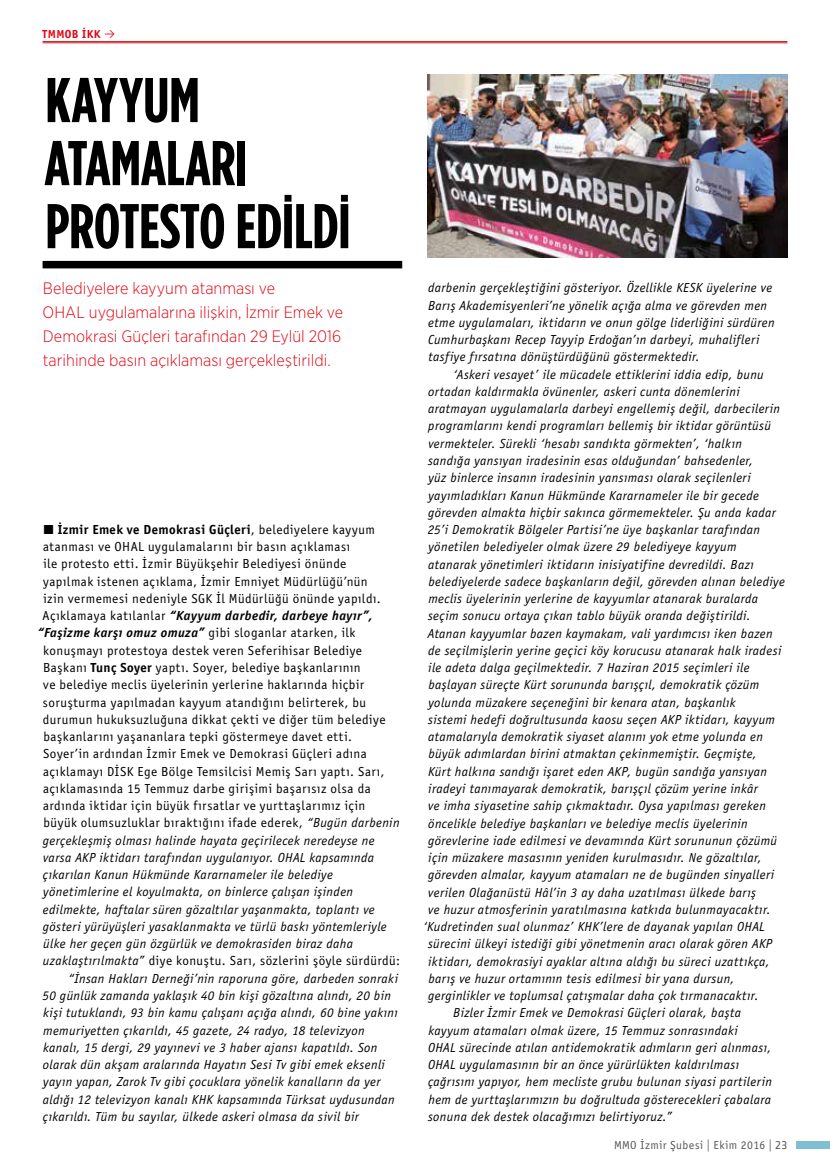
<style>
.page{position:relative;width:830px;height:1170px;background:#fff}
.page>*{position:absolute;margin:0;border:0;box-sizing:border-box;transform-origin:0 0}
.t1{font:700 63px/63px "Gotham Condensed";letter-spacing:-.005em;color:#000}
.t2{font:300 16.5px/24px "Gotham Narrow";color:#e30613}
.t3{font:italic 13.5px/17.2px "Officina Sans";letter-spacing:.03em;color:#000}
.t4{font:13.5px "Officina Sans";letter-spacing:.04em;color:#000}
.t5{font:italic 700 13.5px "Officina Sans";letter-spacing:.03em;color:#000}
.t6{font:700 13.5px "Officina Sans";letter-spacing:.03em;color:#000}
.t7{font:12px "Officina Sans";letter-spacing:.035em;color:#575756}
.t8{font:700 12px "Officina Sans";letter-spacing:.03em;color:#e30613}
.s1{font-family:"Klavika";font-weight:400}
.s2{font-family:"Klavika Arrows"}
.s3{font-weight:400}
.s4{font-weight:400;font-style:normal}
.s5{font-weight:700;font-style:italic}
.s6{font-weight:700}
.s7{font-style:italic}
.s8{font-family:"Klavika"}
</style>
<div class="page">
<div style="left:795px;top:1140px;width:34px;height:8px;background:#80bed1"></div>
<div style="left:43px;top:261px;width:359px;height:7px;background:#000"></div>
<hr style="left:43px;top:41px;width:744px;height:1px;background:#cd171a">
<hr style="left:43px;top:43px;width:744px;height:1px;background:#cd171a">
<img style="left:427px;top:75px;width:360px;height:183px">
<p class="t8" style="left:43px;top:27px;width:74px">TMMOB İKK <span class="s1">•</span></p>
<h1 class="t1" style="left:44px;top:68px;width:307px">KAYYUM<br>ATAMALARI<br>PROTESTO EDİLDİ</h1>
<p class="t2" style="left:42px;top:276px;width:302px">Belediyelere kayyum atanması ve<br>OHAL uygulamalarına ilişkin, İzmir Emek ve Demokrasi Güçleri tarafından 29 Eylül 2016 tarihinde basın açıklaması gerçekleştirildi.</p>
<p class="t6" style="left:43px;top:521px;width:333px"><span class="s2">(</span> İzmir Emek ve Demokrasi Güçleri<span class="s3">, belediyelere kayyum</span></p>
<p class="t4" style="left:43px;top:539px;width:308px">atanması ve OHAL uygulamalarını bir basın açıklaması</p>
<p class="t4" style="left:43px;top:556px;width:304px">ile protesto etti. İzmir Büyükşehir Belediyesi önünde</p>
<p class="t4" style="left:43px;top:573px;width:326px">yapılmak istenen açıklama, İzmir Emniyet Müdürlüğü’nün</p>
<p class="t4" style="left:43px;top:591px;width:338px">izin vermemesi nedeniyle SGK İl Müdürlüğü önünde yapıldı.</p>
<p class="t5" style="left:43px;top:607px;width:331px"><span class="s4">Açıklamaya katılanlar</span> “Kayyum darbedir, darbeye hayır”,</p>
<p class="t4" style="left:37px;top:625px;width:319px"><span class="s5">“Faşizme karşı omuz omuza”</span> gibi sloganlar atarken, ilk</p>
<p class="t4" style="left:43px;top:642px;width:320px">konuşmayı protestoya destek veren Seferihisar Belediye</p>
<p class="t4" style="left:43px;top:660px;width:319px">Başkanı <span class="s6">Tunç Soyer</span> yaptı. Soyer, belediye başkanlarının</p>
<p class="t4" style="left:43px;top:677px;width:322px">ve belediye meclis üyelerinin yerlerine haklarında hiçbir</p>
<p class="t4" style="left:43px;top:694px;width:324px">soruşturma yapılmadan kayyum atandığını belirterek, bu</p>
<p class="t4" style="left:43px;top:711px;width:344px">durumun hukuksuzluğuna dikkat çekti ve diğer tüm belediye</p>
<p class="t4" style="left:43px;top:729px;width:310px">başkanlarını yaşananlara tepki göstermeye davet etti.</p>
<p class="t4" style="left:43px;top:746px;width:325px">Soyer’in ardından İzmir Emek ve Demokrasi Güçleri adına</p>
<p class="t4" style="left:43px;top:763px;width:342px">açıklamayı DİSK Ege Bölge Temsilcisi Memiş Sarı yaptı. Sarı,</p>
<p class="t4" style="left:43px;top:780px;width:329px">açıklamasında 15 Temmuz darbe girişimi başarısız olsa da</p>
<p class="t4" style="left:43px;top:798px;width:324px">ardında iktidar için büyük fırsatlar ve yurttaşlarımız için</p>
<p class="t4" style="left:43px;top:815px;width:357px">büyük olumsuzluklar bıraktığını ifade ederek, <span class="s7">“Bugün darbenin</span></p>
<p class="t3" style="left:43px;top:831px;width:333px">gerçekleşmiş olması halinde hayata geçirilecek neredeyse ne</p>
<p class="t3" style="left:43px;top:848px;width:332px">varsa AKP iktidarı tarafından uygulanıyor. OHAL kapsamında</p>
<p class="t3" style="left:43px;top:866px;width:291px">çıkarılan Kanun Hükmünde Kararnameler ile belediye</p>
<p class="t3" style="left:43px;top:883px;width:311px">yönetimlerine el koyulmakta, on binlerce çalışan işinden</p>
<p class="t3" style="left:43px;top:900px;width:333px">edilmekte, haftalar süren gözaltılar yaşanmakta, toplantı ve</p>
<p class="t3" style="left:43px;top:918px;width:345px">gösteri yürüyüşleri yasaklanmakta ve türlü baskı yöntemleriyle</p>
<p class="t3" style="left:43px;top:935px;width:311px">ülke her geçen gün özgürlük ve demokrasiden biraz daha</p>
<p class="t4" style="left:43px;top:953px;width:358px"><span class="s7">uzaklaştırılmakta”</span> diye konuştu. Sarı, sözlerini şöyle sürdürdü:</p>
<p class="t3" style="left:68px;top:969px;width:331px">“İnsan Hakları Derneği’nin raporuna göre, darbeden sonraki</p>
<p class="t3" style="left:42px;top:987px;width:350px">50 günlük zamanda yaklaşık 40 bin kişi gözaltına alındı, 20 bin</p>
<p class="t3" style="left:43px;top:1004px;width:356px">kişi tutuklandı, 93 bin kamu çalışanı açığa alındı, 60 bine yakını</p>
<p class="t3" style="left:43px;top:1021px;width:323px">memuriyetten çıkarıldı, 45 gazete, 24 radyo, 18 televizyon</p>
<p class="t3" style="left:43px;top:1038px;width:335px">kanalı, 15 dergi, 29 yayınevi ve 3 haber ajansı kapatıldı. Son</p>
<p class="t3" style="left:43px;top:1056px;width:343px">olarak dün akşam aralarında Hayatın Sesi Tv gibi emek eksenli</p>
<p class="t3" style="left:43px;top:1073px;width:338px">yayın yapan, Zarok Tv gibi çocuklara yönelik kanalların da yer</p>
<p class="t3" style="left:43px;top:1090px;width:353px">aldığı 12 televizyon kanalı KHK kapsamında Türksat uydusundan</p>
<p class="t3" style="left:43px;top:1107px;width:317px">çıkarıldı. Tüm bu sayılar, ülkede askeri olmasa da sivil bir</p>
<p class="t3" style="left:428px;top:279px;width:348px">darbenin gerçekleştiğini gösteriyor. Özellikle KESK üyelerine ve Barış Akademisyenleri’ne yönelik açığa alma ve görevden men etme uygulamaları, iktidarın ve onun gölge liderliğini sürdüren Cumhurbaşkanı Recep Tayyip Erdoğan’ın darbeyi, muhalifleri tasfiye fırsatına dönüştürdüğünü göstermektedir.</p>
<p class="t3" style="left:453px;top:366px;width:312px">‘Askeri vesayet’ ile mücadele ettiklerini iddia edip, bunu</p>
<p class="t3" style="left:428px;top:383px;width:313px">ortadan kaldırmakla övünenler, askeri cunta dönemlerini</p>
<p class="t3" style="left:428px;top:400px;width:353px">aratmayan uygulamalarla darbeyi engellemiş değil, darbecilerin</p>
<p class="t3" style="left:428px;top:417px;width:344px">programlarını kendi programları bellemiş bir iktidar görüntüsü</p>
<p class="t3" style="left:428px;top:435px;width:315px">vermekteler. Sürekli ‘hesabı sandıkta görmekten’, ‘halkın</p>
<p class="t3" style="left:428px;top:452px;width:326px">sandığa yansıyan iradesinin esas olduğundan’ bahsedenler,</p>
<p class="t3" style="left:428px;top:469px;width:324px">yüz binlerce insanın iradesinin yansıması olarak seçilenleri</p>
<p class="t3" style="left:428px;top:486px;width:332px">yayımladıkları Kanun Hükmünde Kararnameler ile bir gecede</p>
<p class="t3" style="left:428px;top:504px;width:349px">görevden almakta hiçbir sakınca görmemekteler. Şu anda kadar</p>
<p class="t3" style="left:427px;top:521px;width:334px">25’i Demokratik Bölgeler Partisi’ne üye başkanlar tarafından</p>
<p class="t3" style="left:428px;top:538px;width:309px">yönetilen belediyeler olmak üzere 29 belediyeye kayyum</p>
<p class="t3" style="left:428px;top:555px;width:327px">atanarak yönetimleri iktidarın inisiyatifine devredildi. Bazı</p>
<p class="t3" style="left:428px;top:573px;width:358px">belediyelerde sadece başkanların değil, görevden alınan belediye</p>
<p class="t3" style="left:428px;top:590px;width:331px">meclis üyelerinin yerlerine de kayyumlar atanarak buralarda</p>
<p class="t3" style="left:428px;top:607px;width:324px">seçim sonucu ortaya çıkan tablo büyük oranda değiştirildi.</p>
<p class="t3" style="left:427px;top:624px;width:346px">Atanan kayyumlar bazen kaymakam, vali yardımcısı iken bazen</p>
<p class="t3" style="left:428px;top:642px;width:355px">de seçilmişlerin yerine geçici köy korucusu atanarak halk iradesi</p>
<p class="t3" style="left:428px;top:659px;width:323px">ile adeta dalga geçilmektedir. 7 Haziran 2015 seçimleri ile</p>
<p class="t3" style="left:428px;top:676px;width:332px">başlayan süreçte Kürt sorununda barışçıl, demokratik çözüm</p>
<p class="t3" style="left:428px;top:693px;width:308px">yolunda müzakere seçeneğini bir kenara atan, başkanlık</p>
<p class="t3" style="left:428px;top:711px;width:348px">sistemi hedefi doğrultusunda kaosu seçen AKP iktidarı, kayyum</p>
<p class="t3" style="left:428px;top:728px;width:336px">atamalarıyla demokratik siyaset alanını yok etme yolunda en</p>
<p class="t3" style="left:428px;top:745px;width:330px">büyük adımlardan birini atmaktan çekinmemiştir. Geçmişte,</p>
<p class="t3" style="left:428px;top:762px;width:340px">Kürt halkına sandığı işaret eden AKP, bugün sandığa yansıyan</p>
<p class="t3" style="left:428px;top:780px;width:331px">iradeyi tanımayarak demokratik, barışçıl çözüm yerine inkâr</p>
<p class="t3" style="left:428px;top:797px;width:339px">ve imha siyasetine sahip çıkmaktadır. Oysa yapılması gereken</p>
<p class="t3" style="left:428px;top:814px;width:321px">öncelikle belediye başkanları ve belediye meclis üyelerinin</p>
<p class="t3" style="left:428px;top:831px;width:350px">görevlerine iade edilmesi ve devamında Kürt sorununun çözümü</p>
<p class="t3" style="left:428px;top:849px;width:335px">için müzakere masasının yeniden kurulmasıdır. Ne gözaltılar,</p>
<p class="t3" style="left:428px;top:866px;width:347px">görevden almalar, kayyum atamaları ne de bugünden sinyalleri</p>
<p class="t3" style="left:428px;top:883px;width:329px">verilen Olağanüstü Hâl’in 3 ay daha uzatılması ülkede barış</p>
<p class="t3" style="left:428px;top:900px;width:343px">ve huzur atmosferinin yaratılmasına katkıda bulunmayacaktır.</p>
<p class="t3" style="left:423px;top:918px;width:343px">‘Kudretinden sual olunmaz’ KHK’lere de dayanak yapılan OHAL</p>
<p class="t3" style="left:428px;top:935px;width:345px">sürecini ülkeyi istediği gibi yönetmenin aracı olarak gören AKP</p>
<p class="t3" style="left:428px;top:952px;width:343px">iktidarı, demokrasiyi ayaklar altına aldığı bu süreci uzattıkça,</p>
<p class="t3" style="left:428px;top:969px;width:307px">barış ve huzur ortamının tesis edilmesi bir yana dursun,</p>
<p class="t3" style="left:428px;top:987px;width:332px">gerginlikler ve toplumsal çatışmalar daha çok tırmanacaktır.</p>
<p class="t3" style="left:453px;top:1004px;width:289px">Bizler İzmir Emek ve Demokrasi Güçleri olarak, başta</p>
<p class="t3" style="left:428px;top:1021px;width:311px">kayyum atamaları olmak üzere, 15 Temmuz sonrasındaki</p>
<p class="t3" style="left:428px;top:1038px;width:344px">OHAL sürecinde atılan antidemokratik adımların geri alınması,</p>
<p class="t3" style="left:428px;top:1056px;width:312px">OHAL uygulamasının bir an önce yürürlükten kaldırılması</p>
<p class="t3" style="left:428px;top:1073px;width:345px">çağrısını yapıyor, hem mecliste grubu bulunan siyasi partilerin</p>
<p class="t3" style="left:428px;top:1090px;width:344px">hem de yurttaşlarımızın bu doğrultuda gösterecekleri çabalara</p>
<p class="t3" style="left:428px;top:1107px;width:245px">sonuna dek destek olacağımızı belirtiyoruz.”</p>
<p class="t7" style="left:613px;top:1137px;width:175px">MMO İzmir Şubesi <span class="s8">|</span> Ekim 2016 <span class="s8">| 23</span></p>
</div>
